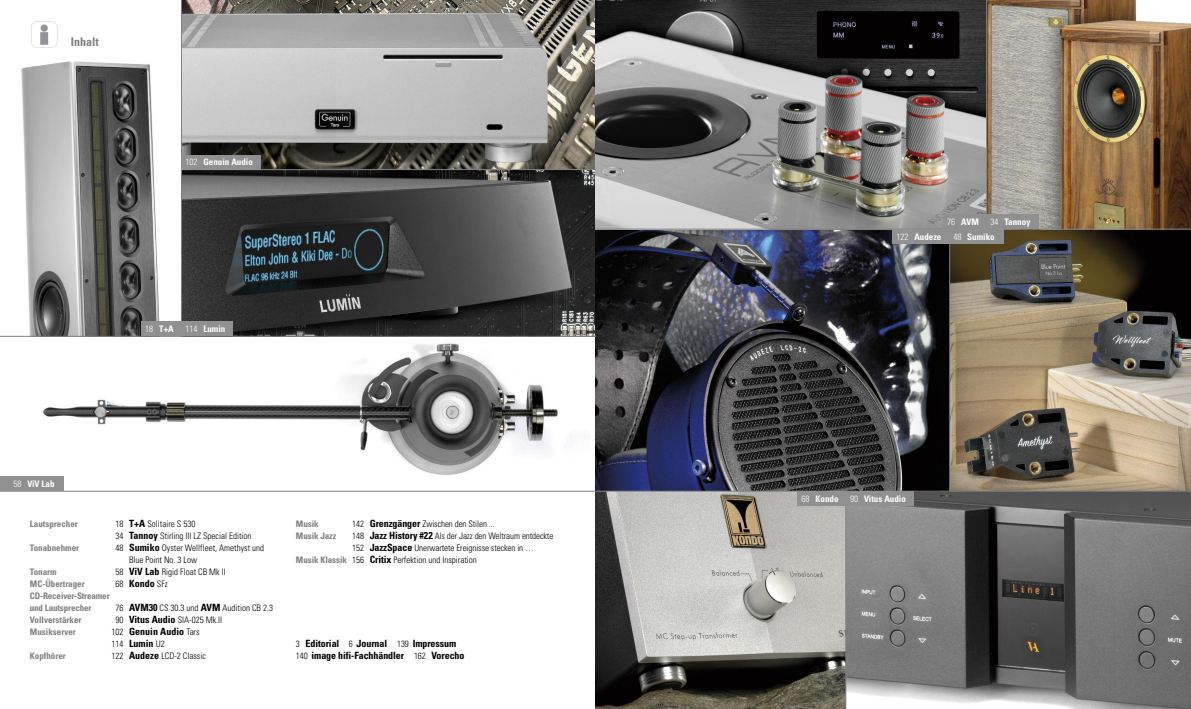
<style>
.page{position:relative;width:1191px;height:709px;background:#fff}
.page>*{position:absolute;margin:0;border:0;box-sizing:border-box;transform-origin:0 0}
.t1{font:700 condensed 12px "Univers";color:#808080}
.t2{font:700 condensed 10px/12px "Univers";letter-spacing:-.01em;color:#000}
.t3{font:300 condensed 9px/12px "Univers";color:#000}
.t4{font:700 condensed 9px/12px "Univers";color:#808080}
.t5{font:700 condensed 9px/14.7px "Univers";color:#fff}
.s1{font-weight:300}
.s2{font-weight:700;font-size:10px}
.s3{font-weight:300;font-size:9px}
.s4{font-weight:700;color:#808080}
</style>
<div class="page">
<img style="left:43px;top:343px;width:546px;height:148px">
<img style="left:13px;top:61px;width:147px;height:275px">
<svg style="left:57px;top:26px;width:1px;height:18px"></svg>
<svg style="left:31px;top:22px;width:26px;height:26px"></svg>
<img style="left:950px;top:230px;width:241px;height:261px">
<img style="left:987px;top:0;width:204px;height:229px">
<img style="left:182px;top:170px;width:413px;height:166px">
<img style="left:846px;top:492px;width:345px;height:217px">
<svg style="left:182px;top:0;width:413px;height:169px;background:#9c9b98"></svg>
<img style="left:595px;top:230px;width:354px;height:261px">
<svg style="left:595px;top:492px;width:250px;height:217px;background:#93928c"></svg>
<hr style="left:181px;top:0;width:1px;height:336px;background:#808080">
<hr style="left:0;top:491px;width:1191px;height:1px;background:#808080">
<img style="left:595px;top:0;width:391px;height:229px">
<hr style="left:595px;top:229px;width:596px;height:1px;background:#808080">
<hr style="left:181px;top:169px;width:415px;height:1px;background:#808080">
<hr style="left:0;top:336px;width:596px;height:1px;background:#808080">
<hr style="left:845px;top:491px;width:1px;height:218px;background:#808080">
<hr style="left:949px;top:229px;width:1px;height:262px;background:#808080">
<hr style="left:986px;top:0;width:1px;height:229px;background:#808080">
<div style="left:141px;top:321px;width:40px;height:15px;background:#909090"></div>
<div style="left:986px;top:214px;width:52px;height:15px;background:#909090"></div>
<div style="left:949px;top:229px;width:54px;height:15px;background:#909090"></div>
<div style="left:0;top:476px;width:64px;height:15px;background:#909090"></div>
<div style="left:797px;top:491px;width:48px;height:15px;background:#909090"></div>
<div style="left:943px;top:214px;width:43px;height:15px;background:#909090"></div>
<div style="left:846px;top:491px;width:67px;height:15px;background:#909090"></div>
<div style="left:181px;top:155px;width:80px;height:15px;background:#909090"></div>
<div style="left:892px;top:229px;width:57px;height:15px;background:#909090"></div>
<div style="left:181px;top:321px;width:52px;height:15px;background:#909090"></div>
<h1 class="t1" style="left:71px;top:37px;width:29px">Inhalt</h1>
<p class="t5" style="left:185px;top:155px;width:69px"><span class="s1">102</span> Genuin Audio</p>
<p class="t5" style="left:145px;top:322px;width:30px"><span class="s1">18</span> T+A</p>
<p class="t5" style="left:185px;top:322px;width:41px"><span class="s1">114</span> Lumin</p>
<p class="t5" style="left:13px;top:477px;width:43px"><span class="s1">58</span> ViV Lab</p>
<p class="t4" style="left:30px;top:518px;width:49px">Lautsprecher</p>
<p class="t3" style="left:115px;top:518px;width:137px">18 <span class="s2">T+A</span> Solitaire S 530<br>34 <span class="s2">Tannoy</span> Stirling III LZ Special Edition</p>
<p class="t4" style="left:30px;top:542px;width:51px">Tonabnehmer</p>
<p class="t3" style="left:129px;top:542px;width:136px;text-indent:-14px">48 <span class="s2">Sumiko</span> Oyster Wellfleet, Amethyst und<br>Blue Point No. 3 Low</p>
<p class="t4" style="left:30px;top:566px;width:28px">Tonarm</p>
<p class="t3" style="left:115px;top:566px;width:112px">58 <span class="s2">ViV Lab</span> Rigid Float CB Mk II</p>
<p class="t4" style="left:30px;top:578px;width:56px">MC-Übertrager</p>
<p class="t3" style="left:115px;top:578px;width:54px">68 <span class="s2">Kondo</span> SFz</p>
<p class="t4" style="left:30px;top:590px;width:81px">CD-Receiver-Streamer und Lautsprecher</p>
<p class="t3" style="left:115px;top:602px;width:159px">76 <span class="s2">AVM30</span> CS 30.3 und <span class="s2">AVM</span> Audition CB 2.3</p>
<p class="t4" style="left:30px;top:614px;width:53px">Vollverstärker</p>
<p class="t3" style="left:115px;top:614px;width:108px">90 <span class="s2">Vitus Audio</span> SIA-025 Mk.II</p>
<p class="t4" style="left:30px;top:626px;width:47px">Musikserver</p>
<p class="t2" style="left:111px;top:626px;width:90px"><span class="s3">102</span> Genuin Audio <span class="s3">Tars</span></p>
<p class="t3" style="left:111px;top:638px;width:55px">114 <span class="s2">Lumin</span> U2</p>
<p class="t4" style="left:30px;top:650px;width:37px">Kopfhörer</p>
<p class="t3" style="left:111px;top:650px;width:96px">122 <span class="s2">Audeze</span> LCD-2 Classic</p>
<p class="t4" style="left:296px;top:518px;width:24px">Musik</p>
<p class="t3" style="left:352px;top:518px;width:144px">142 <span class="s2">Grenzgänger</span> Zwischen den Stilen ...</p>
<p class="t4" style="left:296px;top:530px;width:42px">Musik Jazz</p>
<p class="t3" style="left:352px;top:530px;width:203px">148 <span class="s2">Jazz History #22</span> Als der Jazz den Weltraum entdeckte</p>
<p class="t3" style="left:352px;top:542px;width:183px">152 <span class="s2">JazzSpace</span> Unerwartete Ereignisse stecken in …</p>
<p class="t3" style="left:296px;top:554px;width:182px"><span class="s4">Musik Klassik</span> 156 <span class="s2">Critix</span> Perfektion und Inspiration</p>
<p class="t2" style="left:296px;top:638px;width:170px"><span class="s3">3</span> Editorial <span class="s3">6</span> Journal <span class="s3">139</span> Impressum<br><span class="s3">140</span> image hifi-Fachhändler <span class="s3">162</span> Vorecho</p>
<p class="t5" style="left:947px;top:215px;width:33px"><span class="s1">76</span> AVM</p>
<p class="t5" style="left:953px;top:215px;width:78px;text-indent:37px"><span class="s1">34</span> Tannoy<br><span class="s1">48</span> Sumiko</p>
<p class="t5" style="left:896px;top:230px;width:46px"><span class="s1">122</span> Audeze</p>
<p class="t5" style="left:801px;top:492px;width:38px"><span class="s1">68</span> Kondo</p>
<p class="t5" style="left:850px;top:492px;width:57px"><span class="s1">90</span> Vitus Audio</p>
</div>
